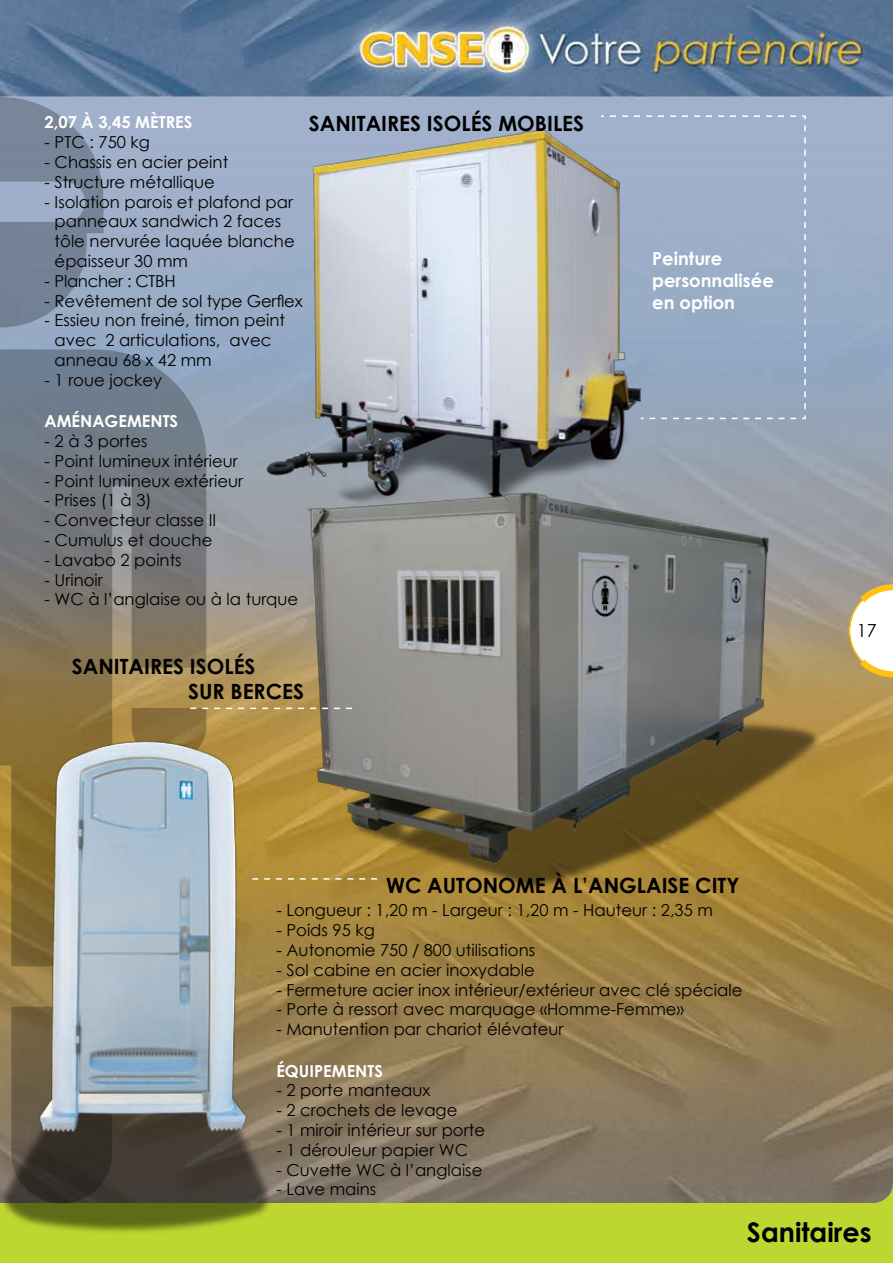
<style>
.page{position:relative;width:893px;height:1263px;background:#fff}
.page>*{position:absolute;margin:0;border:0;box-sizing:border-box;transform-origin:0 0}
.t1{font:700 27px "Century Gothic";color:#000}
.t2{font:700 21px/25.2px "Century Gothic";color:#000}
.t3{font:700 18px/21.6px "Century Gothic";color:#fff}
.t4{font:18px "Century Gothic";color:#000}
.t5{font:16.5px/19.8px "Century Gothic";color:#000}
.t6{font:700 16.5px "Century Gothic";color:#fff}
.t7{font:16.5px "Century Gothic";letter-spacing:-.02em;color:#000}
</style>
<div class="page">
<img style="left:0;top:0;width:893px;height:1203px">
<svg style="left:849px;top:581px;width:44px;height:99px"></svg>
<div style="left:0;top:1203px;width:893px;height:60px;background:#bed730"></div>
<svg style="left:872px;top:1182px;width:21px;height:21px"></svg>
<svg style="left:0;top:97px;width:104px;height:230px;background:#8493a8"></svg>
<svg style="left:0;top:349px;width:206px;height:385px;background:#7e7c76"></svg>
<img style="left:0;top:734px;width:283px;height:499px">
<img style="left:259px;top:126px;width:388px;height:383px">
<img style="left:302px;top:488px;width:530px;height:412px">
<svg style="left:132px;top:708px;width:220px;height:55px;background:#a9915e"></svg>
<svg style="left:599px;top:115px;width:207px;height:305px;background:#9aaac0"></svg>
<svg style="left:252px;top:878px;width:125px;height:2px"></svg>
<p class="t2" style="left:309px;top:110px;width:15px">SAN</p>
<p class="t2" style="left:351px;top:110px;width:235px">ITAIRES ISOLÉS MOBILES</p>
<p class="t6" style="left:45px;top:112px;width:149px">2,07 À 3,45 MÈTRES</p>
<p class="t5" style="left:45px;top:132px;width:107px">- PTC : 750 kg</p>
<p class="t5" style="left:45px;top:152px;width:185px">- Chassis en acier peint</p>
<p class="t5" style="left:45px;top:172px;width:172px">- Structure métallique</p>
<p class="t5" style="left:55px;top:191px;width:242px;text-indent:-10px">- Isolation parois et plafond par panneaux sandwich 2 faces tôle nervurée laquée blanche épaisseur 30 mm</p>
<p class="t7" style="left:45px;top:271px;width:133px">- Plancher : CTBH</p>
<p class="t5" style="left:45px;top:290px;width:260px">- Revêtement de sol type Gerflex</p>
<p class="t5" style="left:55px;top:310px;width:232px;text-indent:-10px">- Essieu non freiné, timon peint avec 2 articulations, avec anneau 68 x 42 mm</p>
<p class="t5" style="left:45px;top:370px;width:119px">- 1 roue jockey</p>
<p class="t6" style="left:45px;top:411px;width:73px">AMÉNAGEME</p>
<p class="t6" style="left:151px;top:411px;width:28px">NTS</p>
<p class="t5" style="left:45px;top:431px;width:105px">- 2 à 3 portes</p>
<p class="t5" style="left:45px;top:451px;width:195px">- Point lumineux intérieur</p>
<p class="t5" style="left:45px;top:470px;width:200px">- Point lumineux extérieur</p>
<p class="t5" style="left:45px;top:490px;width:109px">- Prises (1 à 3)</p>
<p class="t5" style="left:45px;top:510px;width:173px">- Convecteur classe II</p>
<p class="t5" style="left:45px;top:530px;width:169px">- Cumulus et douche</p>
<p class="t5" style="left:45px;top:550px;width:139px">- Lavabo 2 points</p>
<p class="t5" style="left:45px;top:569px;width:60px">- Urinoir</p>
<p class="t5" style="left:45px;top:589px;width:255px">- WC à l’anglaise ou à la turque</p>
<p class="t2" style="left:72px;top:653px;width:15px">SAN</p>
<p class="t2" style="left:188px;top:653px;width:105px;text-indent:-74px">ITAIRES ISOLÉS<br>SUR BERCES</p>
<p class="t3" style="left:652px;top:248px;width:123px">PEINTURE<br>PERSONNALISÉE<br>EN OPTION</p>
<p class="t2" style="left:386px;top:872px;width:129px">WC AUTONOME</p>
<p class="t2" style="left:552px;top:872px;width:189px">À L’ANGLAISE CITY</p>
<p class="t5" style="left:276px;top:900px;width:438px">- Longueur : 1,20 m - Largeur : 1,20 m - Hauteur : 2,35 m</p>
<p class="t5" style="left:276px;top:920px;width:100px">- Poids 95 kg</p>
<p class="t5" style="left:276px;top:940px;width:260px">- Autonomie 750 / 800 utilisations</p>
<p class="t5" style="left:276px;top:960px;width:260px">- Sol cabine en acier inoxydable</p>
<p class="t5" style="left:276px;top:979px;width:468px">- Fermeture acier inox intérieur/extérieur avec clé spéciale</p>
<p class="t5" style="left:276px;top:999px;width:409px">- Porte à ressort avec marquage «Homme-Femme»</p>
<p class="t5" style="left:276px;top:1019px;width:289px">- Manutention par chariot élévateur</p>
<p class="t6" style="left:276px;top:1060px;width:58px">ÉQUI PEME</p>
<p class="t6" style="left:355px;top:1060px;width:28px">NTS</p>
<p class="t5" style="left:276px;top:1080px;width:156px">- 2 porte manteaux</p>
<p class="t5" style="left:276px;top:1100px;width:183px">- 2 crochets de levage</p>
<p class="t5" style="left:276px;top:1120px;width:210px">- 1 miroir intérieur sur porte</p>
<p class="t5" style="left:276px;top:1140px;width:193px">- 1 dérouleur papier WC</p>
<p class="t5" style="left:276px;top:1159px;width:208px">- Cuvette WC à l’anglaise</p>
<p class="t5" style="left:276px;top:1179px;width:101px">- Lave mains</p>
<p class="t4" style="left:857px;top:620px;width:21px">17</p>
<h1 class="t1" style="left:747px;top:1215px;width:126px">SANITAIRES</h1>
</div>
